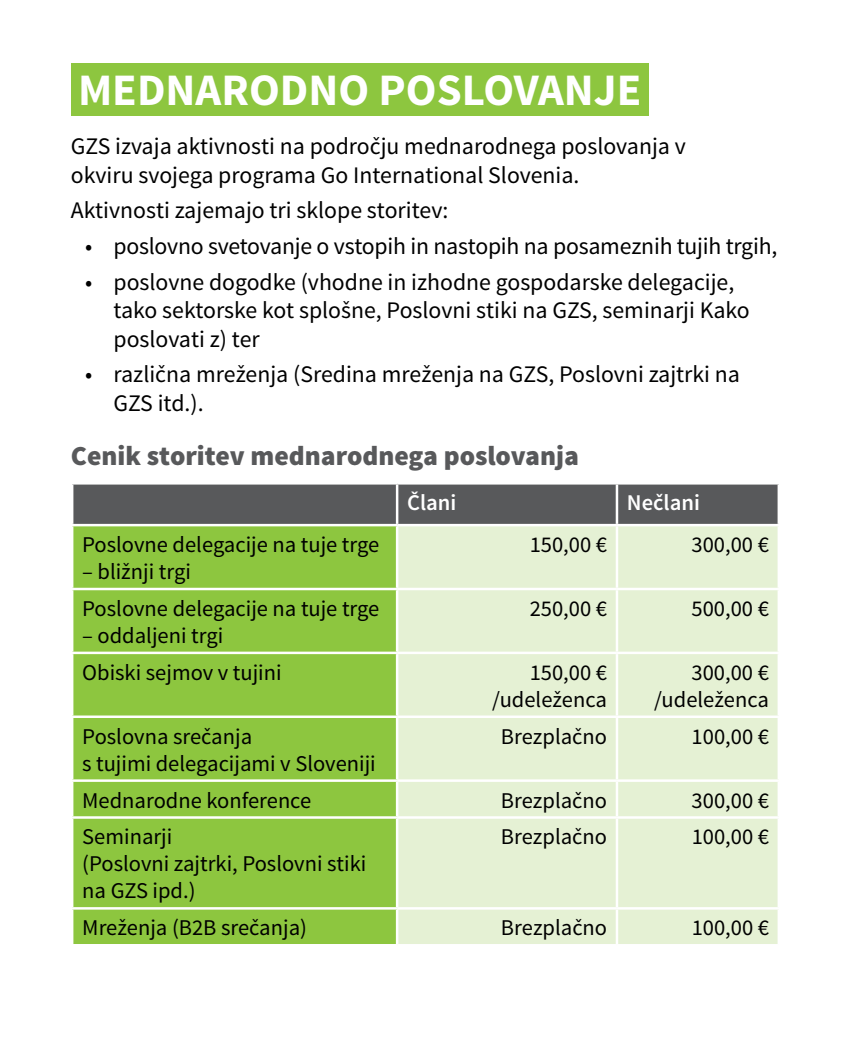
<style>
.page{position:relative;width:851px;height:1063px;background:#fff}
.page>*{position:absolute;margin:0;border:0;box-sizing:border-box;transform-origin:0 0}
.t1{font:700 45px "Source Sans Pro";color:#fff}
.t2{font:900 27.5px "Source Sans Pro";color:#58595b}
.t3{font:23.75px/28.5px "Source Sans Pro";color:#000}
.t4{font:22.5px/27px "Source Sans Pro";color:#000;text-align:right}
.t5{font:600 22.5px "Source Sans Pro";color:#fff}
</style>
<div class="page">
<div style="left:71px;top:64px;width:577px;height:52px;background:#8dc63f"></div>
<div style="left:72px;top:483px;width:325px;height:42px;background:#58595b"></div>
<div style="left:398px;top:485px;width:379px;height:39px;background:#58595b"></div>
<div style="left:73px;top:526px;width:323px;height:418px;background:#8dc63f"></div>
<div style="left:398px;top:526px;width:379px;height:418px;background:#e5f1d4"></div>
<hr style="left:615px;top:485px;width:3px;height:39px;background:#fff">
<hr style="left:71px;top:524px;width:326px;height:2px;background:#fff">
<hr style="left:615px;top:526px;width:3px;height:62px;background:#fff">
<hr style="left:71px;top:588px;width:326px;height:2px;background:#fff">
<hr style="left:397px;top:588px;width:220px;height:2px;background:#fff">
<hr style="left:617px;top:588px;width:163px;height:2px;background:#fff">
<hr style="left:615px;top:590px;width:3px;height:62px;background:#fff">
<hr style="left:71px;top:652px;width:326px;height:2px;background:#fff">
<hr style="left:397px;top:652px;width:220px;height:2px;background:#fff">
<hr style="left:617px;top:652px;width:163px;height:2px;background:#fff">
<hr style="left:615px;top:654px;width:3px;height:62px;background:#fff">
<hr style="left:71px;top:716px;width:326px;height:2px;background:#fff">
<hr style="left:397px;top:716px;width:220px;height:2px;background:#fff">
<hr style="left:617px;top:716px;width:163px;height:2px;background:#fff">
<hr style="left:615px;top:718px;width:3px;height:61px;background:#fff">
<hr style="left:71px;top:779px;width:326px;height:3px;background:#fff">
<hr style="left:397px;top:779px;width:220px;height:3px;background:#fff">
<hr style="left:617px;top:779px;width:163px;height:3px;background:#fff">
<hr style="left:615px;top:782px;width:3px;height:34px;background:#fff">
<hr style="left:71px;top:816px;width:326px;height:3px;background:#fff">
<hr style="left:397px;top:816px;width:220px;height:3px;background:#fff">
<hr style="left:617px;top:816px;width:163px;height:3px;background:#fff">
<hr style="left:615px;top:819px;width:3px;height:88px;background:#fff">
<hr style="left:71px;top:907px;width:326px;height:3px;background:#fff">
<hr style="left:397px;top:907px;width:220px;height:3px;background:#fff">
<hr style="left:617px;top:907px;width:163px;height:3px;background:#fff">
<hr style="left:615px;top:910px;width:3px;height:34px;background:#fff">
<hr style="left:71px;top:482px;width:326px;height:3px;background:#fff">
<hr style="left:71px;top:485px;width:2px;height:39px;background:#fff">
<hr style="left:396px;top:485px;width:2px;height:39px;background:#fff">
<h1 class="t1" style="left:78px;top:61px;width:564px">MEDNARODNO POSLOVANJE</h1>
<p class="t3" style="left:71px;top:133px;width:616px">GZS izvaja aktivnosti na področju mednarodnega poslovanja v okviru svojega programa Go International Slovenia.</p>
<p class="t3" style="left:71px;top:197px;width:379px">Aktivnosti zajemajo tri sklope storitev:</p>
<p class="t3" style="left:85px;top:232px;width:693px">• poslovno svetovanje o vstopih in nastopih na posameznih tujih trgih,</p>
<p class="t3" style="left:113px;top:268px;width:637px;text-indent:-28px">• poslovne dogodke (vhodne in izhodne gospodarske delegacije, tako sektorske kot splošne, Poslovni stiki na GZS, seminarji Kako poslovati z) ter</p>
<p class="t3" style="left:113px;top:360px;width:628px;text-indent:-28px">• različna mreženja (Sredina mreženja na GZS, Poslovni zajtrki na<br>GZS itd.).</p>
<p class="t2" style="left:71px;top:438px;width:509px">Cenik storitev mednarodnega poslovanja</p>
<p class="t5" style="left:407px;top:489px;width:51px">Člani</p>
<p class="t5" style="left:627px;top:489px;width:74px">Nečlani</p>
<p class="t4" style="left:82px;top:531px;width:298px">Poslovne delegacije na tuje trge</p>
<p class="t4" style="left:82px;top:558px;width:110px">– bližnji trgi</p>
<p class="t4" style="left:529px;top:531px;width:79px">150,00 €</p>
<p class="t4" style="left:691px;top:531px;width:79px">300,00 €</p>
<p class="t4" style="left:82px;top:595px;width:298px">Poslovne delegacije na tuje trge</p>
<p class="t4" style="left:82px;top:622px;width:142px">– oddaljeni trgi</p>
<p class="t4" style="left:529px;top:595px;width:79px">250,00 €</p>
<p class="t4" style="left:691px;top:595px;width:79px">500,00 €</p>
<p class="t4" style="left:82px;top:659px;width:201px">Obiski sejmov v tujini</p>
<p class="t4" style="left:492px;top:659px;width:116px">150,00 € /udeleženca</p>
<p class="t4" style="left:654px;top:659px;width:116px">300,00 € /udeleženca</p>
<p class="t4" style="left:82px;top:723px;width:295px;text-align:left">Poslovna srečanja<br>s tujimi delegacijami v Sloveniji</p>
<p class="t4" style="left:500px;top:723px;width:108px">Brezplačno</p>
<p class="t4" style="left:691px;top:723px;width:79px">100,00 €</p>
<p class="t4" style="left:82px;top:787px;width:230px">Mednarodne konference</p>
<p class="t4" style="left:501px;top:787px;width:108px">Brezplačno</p>
<p class="t4" style="left:691px;top:787px;width:79px">300,00 €</p>
<p class="t4" style="left:82px;top:824px;width:285px;text-align:left">Seminarji<br>(Poslovni zajtrki, Poslovni stiki na GZS ipd.)</p>
<p class="t4" style="left:501px;top:824px;width:108px">Brezplačno</p>
<p class="t4" style="left:691px;top:824px;width:79px">100,00 €</p>
<p class="t4" style="left:82px;top:915px;width:226px">Mreženja (B2B srečanja)</p>
<p class="t4" style="left:501px;top:915px;width:108px">Brezplačno</p>
<p class="t4" style="left:691px;top:915px;width:79px">100,00 €</p>
</div>
